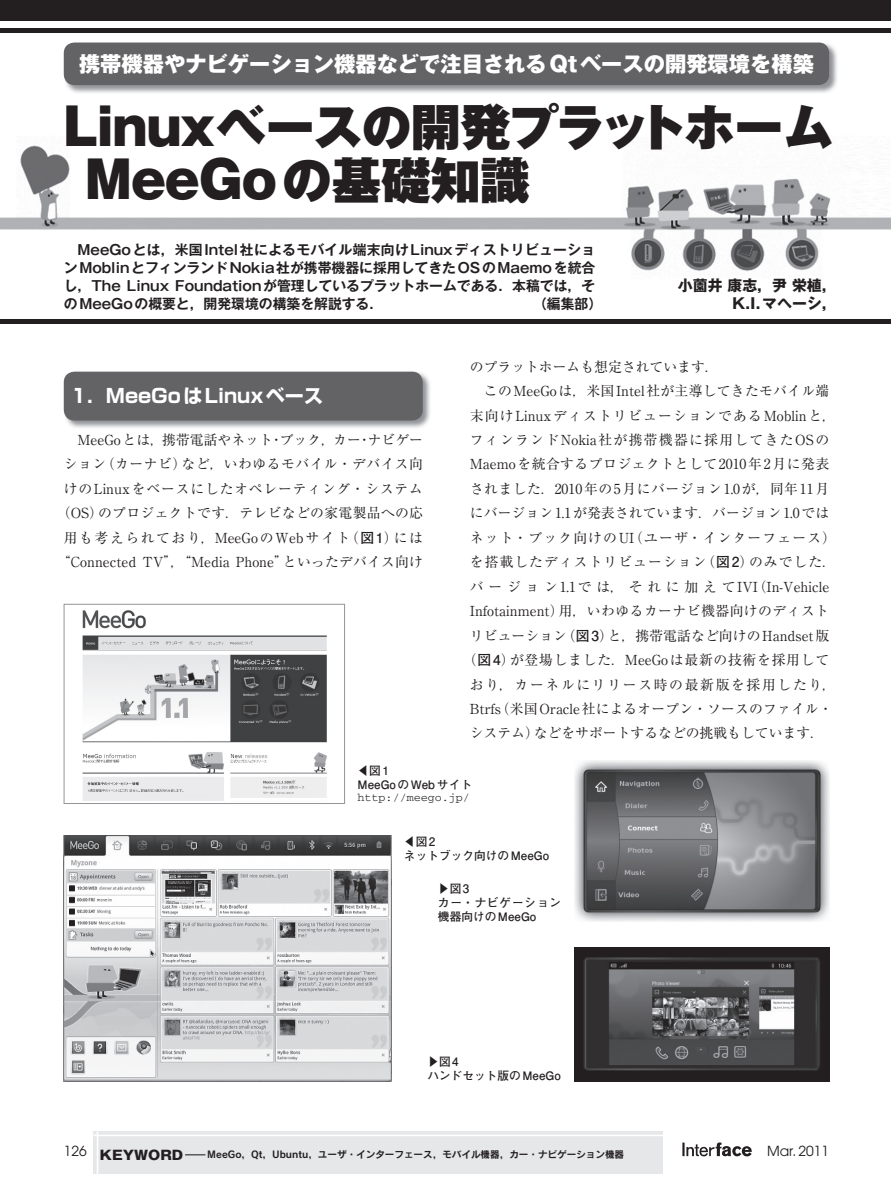
<style>
.page{position:relative;width:893px;height:1191px;background:#fff}
.page>*{position:absolute;margin:0;border:0;box-sizing:border-box;transform-origin:0 0}
.t1{font:900 49.5px/53.1px "Gothic MB101 Pro";color:#231f20}
.t2{font:800 21.3px "Gothic MB101 Pro";color:#fff}
.t3{font:700 19.2px "Shin Go Pro";color:#fff}
.t4{font:700 14.85px/18px "Gothic MB101 Pro";color:#231f20;text-align:right}
.t5{font:13.8px/24.5px "Ryumin Pro";letter-spacing:.025em;color:#231f20;text-align:center}
.t6{font:700 13.8px/18.1px "Gothic MB101 Pro De";color:#231f20;text-align:justify}
.t7{font:13.8px "Ryumin Pro";letter-spacing:.005em;color:#231f20}
.t8{font:13.8px "Ryumin Pro";color:#231f20}
.t9{font:13.8px "Ryumin Pro";letter-spacing:.125em;color:#231f20}
.t10{font:13.8px "Ryumin Pro";letter-spacing:.085em;color:#231f20}
.t11{font:13.8px "Ryumin Pro";letter-spacing:.05em;color:#231f20}
.t12{font:13.8px "Ryumin Pro";letter-spacing:.095em;color:#231f20}
.t13{font:13.8px "Ryumin Pro";letter-spacing:.08em;color:#231f20}
.t14{font:13.8px "Ryumin Pro";letter-spacing:.075em;color:#231f20}
.t15{font:13.8px "Ryumin Pro";letter-spacing:.12em;color:#231f20}
.t16{font:13.8px "Avant Garde";color:#231f20}
.t17{font:800 12.75px "Gothic MB101 Pro";color:#231f20;scale:1.1 1}
.t18{font:700 11.7px/13.8px "Futo Go B101 Pro";color:#231f20}
.t19{font:700 11.7px/13.8px "Futo Go B101 Pro";letter-spacing:.035em;color:#231f20}
.t20{font:11.7px "Courier";color:#231f20}
.t21{font:9.6px "Rodin Pro B";color:#231f20}
.s1{font-family:"Futo Go B101 Pro";font-weight:700}
</style>
<div class="page">
<svg style="left:682px;top:1142px;width:70px;height:14px"></svg>
<img style="left:63px;top:371px;width:367px;height:57px">
<div style="left:64px;top:372px;width:359px;height:48px;background:#636366;border-radius:11px"></div>
<img style="left:63px;top:42px;width:774px;height:51px">
<div style="left:64px;top:43px;width:765px;height:42px;background:#636366;border-radius:11px"></div>
<div style="left:94px;top:1131px;width:569px;height:43px;background:#e6e7e9"></div>
<hr style="left:97px;top:1131px;width:1px;height:43px;background:#fff">
<hr style="left:94px;top:1134px;width:569px;height:2px;background:#fff">
<svg style="left:185px;top:1154px;width:20px;height:1px"></svg>
<img style="left:82px;top:610px;width:245px;height:191px">
<div style="left:64px;top:604px;width:281px;height:199px;border:1px solid #939598"></div>
<img style="left:64px;top:835px;width:327px;height:246px">
<img style="left:574px;top:760px;width:255px;height:162px">
<img style="left:574px;top:947px;width:255px;height:134px">
<img style="left:0;top:145px;width:891px;height:126px">
<div style="left:0;top:0;width:891px;height:21px;background:#231f20"></div>
<div style="left:0;top:28px;width:891px;height:5px;background:#231f20"></div>
<div style="left:0;top:319px;width:891px;height:5px;background:#231f20"></div>
<h2 class="t2" style="left:79px;top:46px;width:736px">携帯機器やナビゲーション機器などで注目されるQtベースの開発環境を構築</h2>
<h1 class="t1" style="left:85px;top:94px;width:750px;text-indent:-21px">Linuxベースの開発プラットホーム<br>MeeGoの基礎知識</h1>
<p class="t6" style="left:64px;top:239px;width:533px">　MeeGoとは，米国Intel社によるモバイル端末向けLinuxディストリビューションMoblinとフィンランドNokia社が携帯機器に採用してきたOSのMaemoを統合し，The Linux Foundationが管理しているプラットホームである．本稿では，そのMeeGoの概要と，開発環境の構築を解説する．</p>
<p class="t6" style="left:533px;top:293px;width:71px">（編集部）</p>
<p class="t4" style="left:678px;top:274px;width:160px">小薗井 康志，尹 栄植，<br>K.I.マヘーシ，</p>
<h3 class="t3" style="left:71px;top:380px;width:253px">1．MeeGoはLinuxベース</h3>
<p class="t5" style="left:57px;top:426px;width:368px">　MeeGoとは，携帯電話やネット・ブック，カー・ナビゲーション（カーナビ）など，いわゆるモバイル・デバイス向けのLinuxをベースにしたオペレーティング・システム（OS）のプロジェクトです．テレビなどの家電製品への応用も考えられており，MeeGoのWebサイト（<span class="s1">図1</span>）には“Connected TV”，“Media Phone”といったデバイス向け</p>
<p class="t8" style="left:470px;top:355px;width:250px">のプラットホームも想定されています．</p>
<p class="t5" style="left:470px;top:378px;width:361px">　このMeeGoは，米国Intel社が主導してきたモバイル端</p>
<p class="t10" style="left:470px;top:404px;width:368px">末向けLinuxディストリビューションであるMoblinと，</p>
<p class="t12" style="left:470px;top:429px;width:361px">フィンランドNokia社が携帯機器に採用してきたOSの</p>
<p class="t5" style="left:470px;top:451px;width:361px">Maemoを統合するプロジェクトとして2010年2月に発表</p>
<p class="t5" style="left:470px;top:475px;width:361px">されました．2010年の5月にバージョン1.0が，同年11月</p>
<p class="t7" style="left:470px;top:502px;width:361px">にバージョン1.1が発表されています．バージョン1.0では</p>
<p class="t13" style="left:470px;top:527px;width:368px">ネット・ブック向けのUI（ユーザ・インターフェース）</p>
<p class="t14" style="left:470px;top:551px;width:368px">を搭載したディストリビューション（<span class="s1">図2</span>）のみでした．</p>
<p class="t9" style="left:470px;top:575px;width:361px">バージョン1.1では，それに加えてIVI（In-Vehicle</p>
<p class="t5" style="left:470px;top:598px;width:361px">Infotainment）用，いわゆるカーナビ機器向けのディスト</p>
<p class="t7" style="left:470px;top:624px;width:361px">リビューション（<span class="s1">図 3</span>）と，携帯電話など向けのHandset版</p>
<p class="t11" style="left:463px;top:649px;width:368px">（<span class="s1">図4</span>）が登場しました．MeeGoは最新の技術を採用して</p>
<p class="t15" style="left:470px;top:673px;width:368px">おり，カーネルにリリース時の最新版を採用したり，</p>
<p class="t5" style="left:470px;top:695px;width:364px">Btrfs（米国Oracle社によるオープン・ソースのファイル・</p>
<p class="t8" style="left:470px;top:722px;width:356px">システム）などをサポートするなどの挑戦もしています．</p>
<p class="t18" style="left:358px;top:762px;width:128px">◀図 1　<br>MeeGoのWebサイト　</p>
<p class="t20" style="left:358px;top:792px;width:114px">http://meego.jp/</p>
<p class="t18" style="left:404px;top:833px;width:147px">◀図 2　<br>ネットブック向けのMeeGo</p>
<p class="t19" style="left:438px;top:880px;width:125px">▶図 3　<br>カー・ナビゲーション機器向けのMeeGo</p>
<p class="t18" style="left:427px;top:1053px;width:135px">▶図 4　<br>ハンドセット版のMeeGo</p>
<p class="t17" style="left:64px;top:1144px;width:110px"><sup>126</sup> KEYWORD</p>
<p class="t21" style="left:207px;top:1147px;width:418px">MeeGo，Qt，Ubuntu，ユーザ・インターフェース，モバイル機器，カー・ナビゲーション機器</p>
<p class="t16" style="left:767px;top:1143px;width:64px">Mar. 2011</p>
</div>
